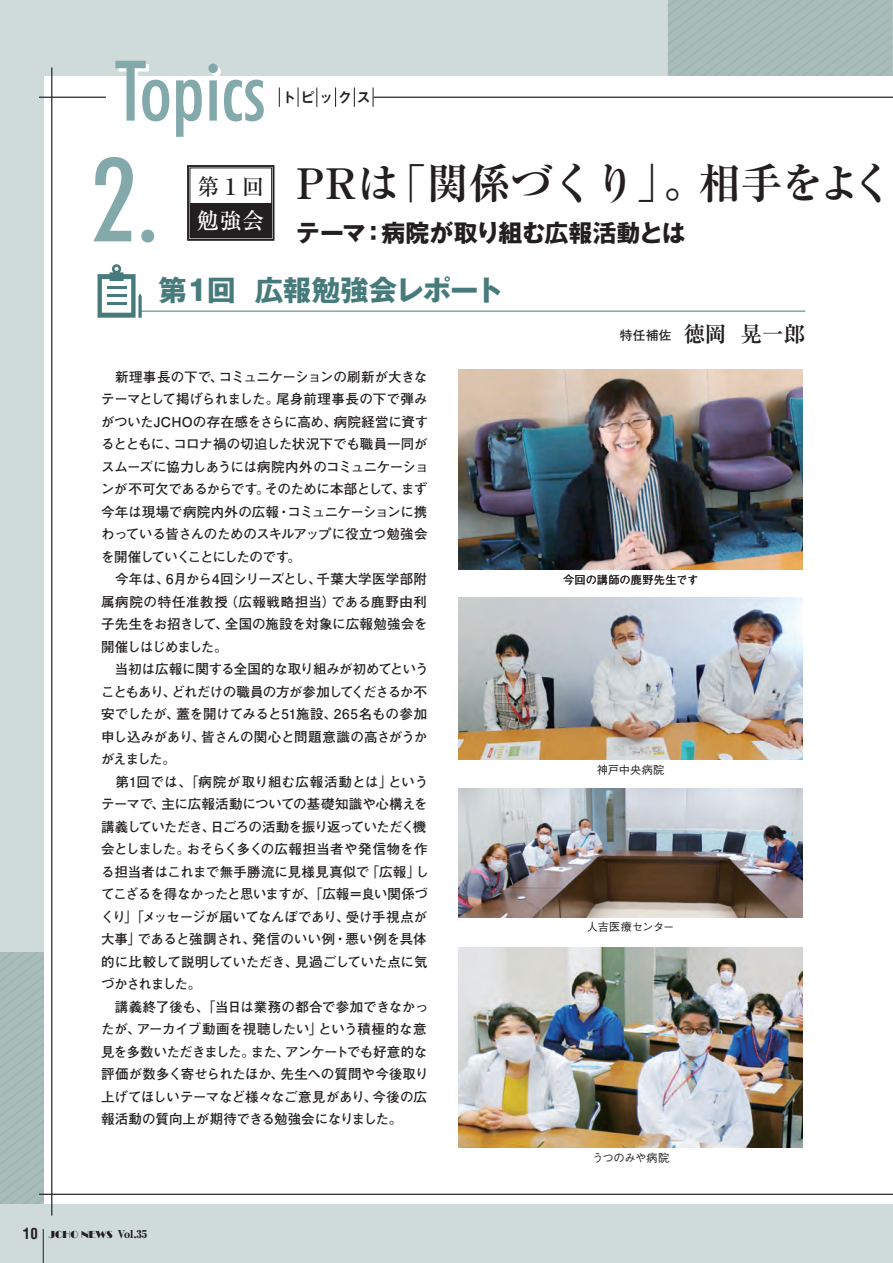
<style>
.page{position:relative;width:893px;height:1263px;background:#cfdbd9}
.page>*{position:absolute;margin:0;border:0;box-sizing:border-box;transform-origin:0 0}
.t1{font:500 condensed 117px "Futura BT";color:#84a9aa}
.t2{font:500 condensed 84px "Futura BT";color:#84a9aa}
.t3{font:700 42px "Ryumin Pro";color:#231f20}
.t4{font:700 28.5px "Gothic MB101 Pro";letter-spacing:-.04em;color:#477a7b}
.t5{font:700 24px "Gothic MB101 Pro";letter-spacing:-.02em;color:#231f20}
.t6{font:500 22.5px "Ryumin Pro";color:#231f20}
.t7{font:500 22.5px "Ryumin Pro";color:#fff}
.t8{font:700 21.6px "Ryumin Pro";color:#231f20}
.t9{font:15px "Midashi Go Pro MB31";letter-spacing:.245em;color:#231f20}
.t10{font:700 13.5px/22.5px "Futo Go B101 Pro";letter-spacing:-.02em;color:#231f20}
.t11{font:500 11.25px "Gothic BBB Pro";letter-spacing:-.005em;color:#231f20}
.t12{font:500 11.25px "Gothic BBB Pro";letter-spacing:-.035em;color:#231f20}
.t13{font:10.5px "Broadway";color:#231f20}
.s1{font-family:"Arena";font-weight:700;font-stretch:condensed;font-size:15px}
.s2{font-family:"Ryumin Pro";font-weight:900}
.s3{font-family:"Futo Go B101 Pro";font-size:12.6px}
</style>
<div class="page">
<svg style="left:0;top:953px;width:44px;height:251px;background:#a6bab6"></svg>
<div style="left:44px;top:76px;width:849px;height:1128px;background:#fff"></div>
<hr style="left:43px;top:1229px;width:1px;height:34px;background:#231f20">
<hr style="left:39px;top:97px;width:67px;height:1px;background:#231f20">
<hr style="left:373px;top:97px;width:520px;height:1px;background:#231f20">
<hr style="left:51px;top:67px;width:1px;height:1148px;background:#231f20">
<hr style="left:39px;top:1194px;width:854px;height:1px;background:#231f20">
<svg style="left:279px;top:87px;width:1px;height:20px"></svg>
<svg style="left:298px;top:87px;width:1px;height:20px"></svg>
<svg style="left:316px;top:87px;width:1px;height:20px"></svg>
<svg style="left:335px;top:87px;width:1px;height:20px"></svg>
<svg style="left:354px;top:87px;width:1px;height:20px"></svg>
<svg style="left:373px;top:87px;width:1px;height:20px"></svg>
<div style="left:190px;top:203px;width:82px;height:35px;background:#231f20"></div>
<div style="left:187px;top:165px;width:87px;height:76px;border:2px solid #231f20"></div>
<div style="left:190px;top:168px;width:82px;height:70px;border:1px solid #231f20"></div>
<img style="left:458px;top:597px;width:345px;height:163px">
<img style="left:458px;top:789px;width:345px;height:128px">
<img style="left:458px;top:370px;width:345px;height:200px">
<img style="left:458px;top:947px;width:345px;height:200px">
<svg style="left:98px;top:264px;width:44px;height:54px"></svg>
<hr style="left:140px;top:311px;width:665px;height:1px;background:#477a7b">
<svg style="left:668px;top:0;width:225px;height:98px"></svg>
<h2 class="t2" style="left:115px;top:40px;width:153px">Topics</h2>
<h1 class="t1" style="left:91px;top:129px;width:69px">2.</h1>
<h3 class="t6" style="left:197px;top:169px;width:69px">第１回</h3>
<h3 class="t7" style="left:197px;top:203px;width:69px">勉強会</h3>
<p class="t9" style="left:281px;top:85px;width:91px">トピックス</p>
<h3 class="t3" style="left:296px;top:150px;width:599px">PRは「関係づくり」。相手をよく</h3>
<h3 class="t5" style="left:296px;top:212px;width:391px">テーマ：病院が取り組む広報活動とは</h3>
<h3 class="t4" style="left:158px;top:267px;width:347px">第１回 広報勉強会レポート</h3>
<p class="t10" style="left:101px;top:363px;width:330px">　新理事長の下で、コミュニケーションの刷新が大きなテーマとして掲げられました。尾身前理事長の下で弾みがついたJCHOの存在感をさらに高め、病院経営に資するとともに、コロナ禍の切迫した状況下でも職員一同がスムーズに協力しあうには病院内外のコミュニケーションが不可欠であるからです。そのために本部として、まず今年は現場で病院内外の広報・コミュニケーションに携わっている皆さんのためのスキルアップに役立つ勉強会を開催していくことにしたのです。<br>　今年は、6月から4回シリーズとし、千葉大学医学部附属病院の特任准教授（広報戦略担当）である鹿野由利子先生をお招きして、全国の施設を対象に広報勉強会を開催しはじめました。<br>　当初は広報に関する全国的な取り組みが初めてということもあり、どれだけの職員の方が参加してくださるか不安でしたが、蓋を開けてみると51施設、265名もの参加申し込みがあり、皆さんの関心と問題意識の高さがうかがえました。<br>　第1回では、「病院が取り組む広報活動とは」というテーマで、主に広報活動についての基礎知識や心構えを講義していただき、日ごろの活動を振り返っていただく機会としました。おそらく多くの広報担当者や発信物を作る担当者はこれまで無手勝流に見様見真似で「広報」してこざるを得なかったと思いますが、「広報＝良い関係づくり」「メッセージが届いてなんぼであり、受け手視点が大事」であると強調され、発信のいい例・悪い例を具体的に比較して説明していただき、見過ごしていた点に気づかされました。<br>　講義終了後も、「当日は業務の都合で参加できなかったが、アーカイブ動画を視聴したい」という積極的な意見を多数いただきました。また、アンケートでも好意的な評価が数多く寄せられたほか、先生への質問や今後取り上げてほしいテーマなど様々なご意見があり、今後の広報活動の質向上が期待できる勉強会になりました。</p>
<p class="t13" style="left:23px;top:1228px;width:126px"><span class="s1">10</span> JCHO NEWS <span class="s2">Vol.35</span></p>
<h3 class="t8" style="left:620px;top:316px;width:187px"><span class="s3">特任補佐</span> 徳岡 晃一郎</h3>
<p class="t11" style="left:563px;top:571px;width:137px">今回の講師の鹿野先生です</p>
<p class="t11" style="left:597px;top:760px;width:69px">神戸中央病院</p>
<p class="t12" style="left:587px;top:918px;width:89px">人吉医療センター</p>
<p class="t11" style="left:592px;top:1149px;width:79px">うつのみや病院</p>
</div>
